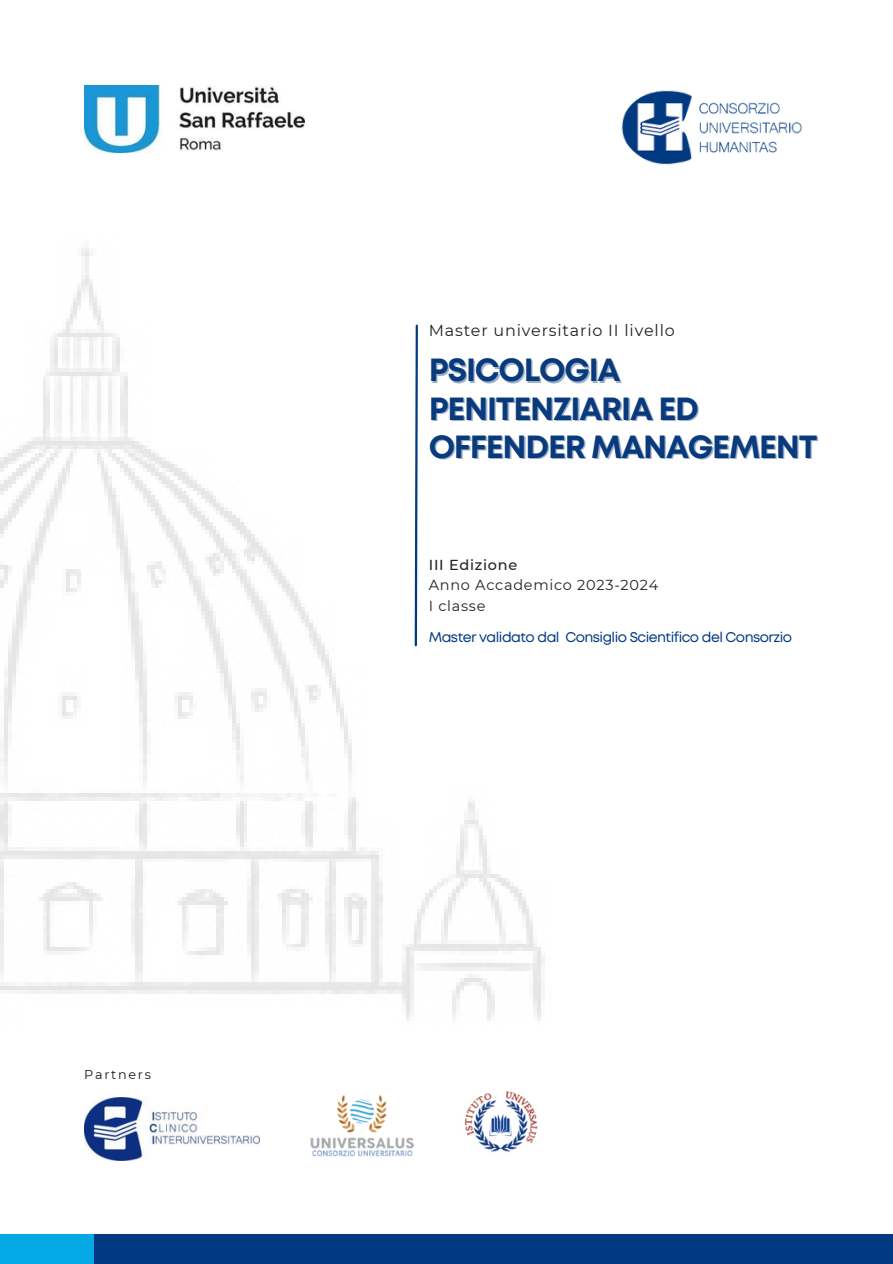
<style>
.page{position:relative;width:893px;height:1264px;background:#fff}
.page>*{position:absolute;margin:0;border:0;box-sizing:border-box;transform-origin:0 0}
.t1{font:700 32.1px/38.2px "Mont";letter-spacing:-.035em;color:#093a7c}
.t2{font:15.9px "Montserrat";letter-spacing:.05em;color:#222}
.t3{font:14.4px "Montserrat";letter-spacing:.05em;color:#222}
.t4{font:500 14.4px "Montserrat";letter-spacing:.05em;color:#222}
.t5{font:14.1px "Mont";letter-spacing:-.04em;color:#013a81}
.t6{font:12.75px "Montserrat";letter-spacing:.135em;color:#1b1718}
</style>
<div class="page">
<img style="left:0;top:248px;width:545px;height:773px">
<div style="left:49px;top:1233px;width:843px;height:30px;background:#013a81"></div>
<div style="left:0;top:1233px;width:93px;height:30px;background:#04a8e5"></div>
<svg style="left:413px;top:323px;width:6px;height:324px"></svg>
<img style="left:621px;top:90px;width:182px;height:75px">
<img style="left:84px;top:85px;width:221px;height:67px">
<img style="left:464px;top:1091px;width:74px;height:61px">
<img style="left:84px;top:1097px;width:176px;height:63px">
<img style="left:310px;top:1095px;width:104px;height:62px">
<p class="t6" style="left:84px;top:1066px;width:68px">Partners</p>
<p class="t2" style="left:429px;top:320px;width:247px">Master universitario II livello</p>
<p class="t1" style="left:429px;top:353px;width:390px">PSICOLOGIA<br>PENITENZIARIA ED<br>OFFENDER MANAGEMENT</p>
<p class="t4" style="left:429px;top:556px;width:90px">III Edizione</p>
<p class="t3" style="left:429px;top:576px;width:231px">Anno Accademico 2023-2024</p>
<p class="t3" style="left:429px;top:596px;width:58px">I classe</p>
<p class="t5" style="left:429px;top:631px;width:365px">Master validato dal Consiglio Scientifico del Consorzio</p>
</div>
